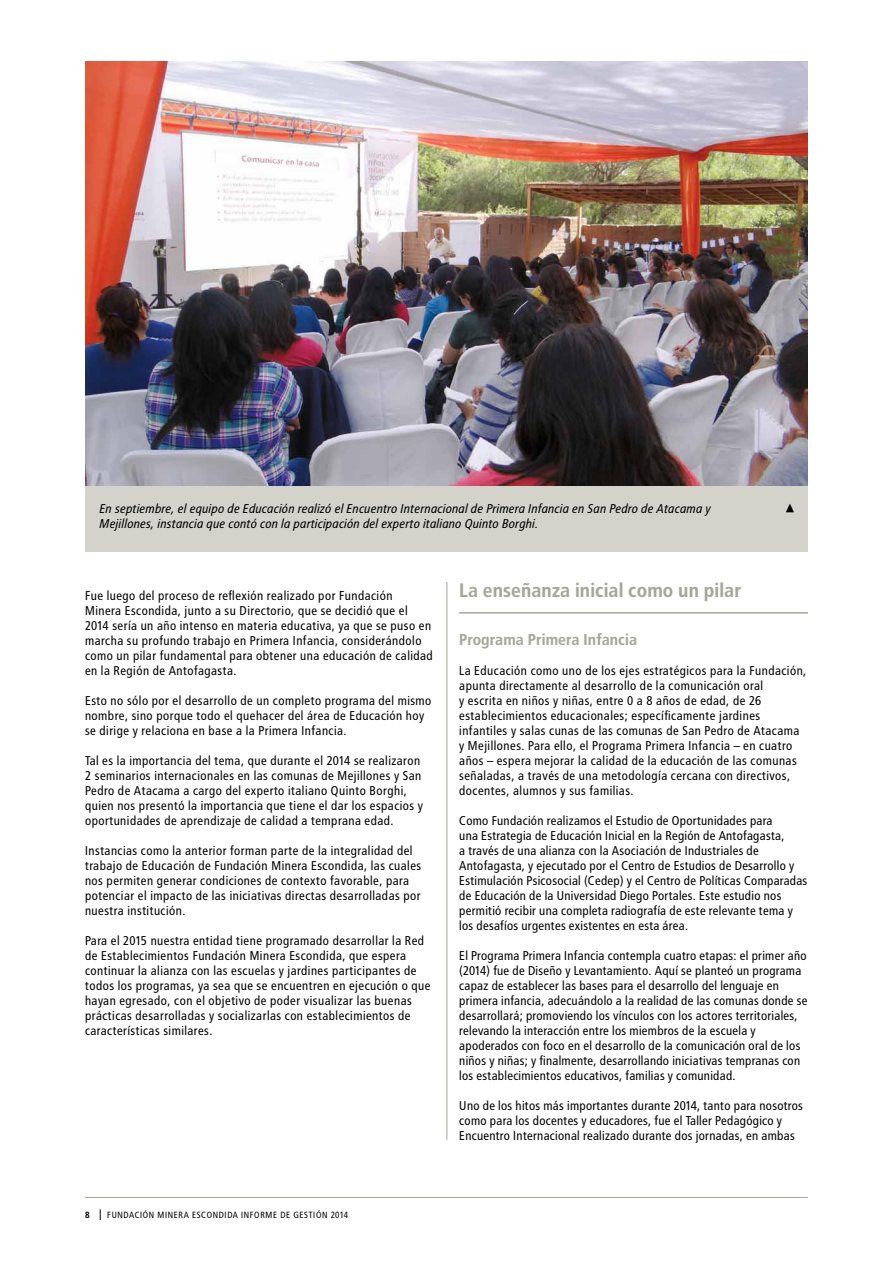
<style>
.page{position:relative;width:893px;height:1263px;background:#fff}
.page>*{position:absolute;margin:0;border:0;box-sizing:border-box;transform-origin:0 0}
.t1{font:700 19.5px "Transit";letter-spacing:-.015em;color:#a6a699}
.t2{font:700 19.5px "Transit";color:#000}
.t3{font:700 15.75px "Transit";letter-spacing:-.015em;color:#a6a699}
.t4{font:12.75px/15px "Transit";color:#000}
.t5{font:italic 12.75px/15px "Transit";letter-spacing:-.015em;color:#000}
.t6{font:9px "Transit";letter-spacing:.03em;color:#000}
.t7{font:700 9px "Transit";color:#000}
</style>
<div class="page">
<hr style="left:85px;top:1197px;width:723px;height:1px;background:#a6a699">
<hr style="left:459px;top:612px;width:349px;height:2px;background:#a6a699">
<hr style="left:446px;top:582px;width:1px;height:558px;background:#a6a699">
<img style="left:85px;top:62px;width:723px;height:424px">
<div style="left:85px;top:486px;width:723px;height:66px;background:#d3d3cc"></div>
<p class="t5" style="left:99px;top:501px;width:613px">En septiembre, el equipo de Educación realizó el Encuentro Internacional de Primera Infancia en San Pedro de Atacama y<br>Mejillones, instancia que contó con la participación del experto italiano Quinto Borghi.</p>
<h1 class="t2" style="left:784px;top:495px;width:13px">Þ</h1>
<p class="t4" style="left:85px;top:588px;width:350px">Fue luego del proceso de reflexión realizado por Fundación<br>Minera Escondida, junto a su Directorio, que se decidió que el 2014 sería un año intenso en materia educativa, ya que se puso en marcha su profundo trabajo en Primera Infancia, considerándolo como un pilar fundamental para obtener una educación de calidad en la Región de Antofagasta.</p>
<p class="t4" style="left:85px;top:693px;width:348px">Esto no sólo por el desarrollo de un completo programa del mismo nombre, sino porque todo el quehacer del área de Educación hoy se dirige y relaciona en base a la Primera Infancia.</p>
<p class="t4" style="left:85px;top:753px;width:340px">Tal es la importancia del tema, que durante el 2014 se realizaron 2 seminarios internacionales en las comunas de Mejillones y San Pedro de Atacama a cargo del experto italiano Quinto Borghi, quien nos presentó la importancia que tiene el dar los espacios y oportunidades de aprendizaje de calidad a temprana edad.</p>
<p class="t4" style="left:85px;top:843px;width:338px">Instancias como la anterior forman parte de la integralidad del trabajo de Educación de Fundación Minera Escondida, las cuales nos permiten generar condiciones de contexto favorable, para potenciar el impacto de las iniciativas directas desarrolladas por nuestra institución.</p>
<p class="t4" style="left:85px;top:933px;width:347px">Para el 2015 nuestra entidad tiene programado desarrollar la Red de Establecimientos Fundación Minera Escondida, que espera continuar la alianza con las escuelas y jardines participantes de todos los programas, ya sea que se encuentren en ejecución o que hayan egresado, con el objetivo de poder visualizar las buenas prácticas desarrolladas y socializarlas con establecimientos de características similares.</p>
<p class="t7" style="left:85px;top:1209px;width:6px">8</p>
<p class="t6" style="left:107px;top:1209px;width:243px">FUNDACIÓN MINERA ESCONDIDA INFORME DE GESTIÓN 2014</p>
<h1 class="t1" style="left:459px;top:579px;width:284px">La enseñanza inicial como un pilar</h1>
<p class="t3" style="left:459px;top:630px;width:180px">Programa Primera Infancia</p>
<p class="t4" style="left:459px;top:663px;width:349px">La Educación como uno de los ejes estratégicos para la Fundación, apunta directamente al desarrollo de la comunicación oral<br>y escrita en niños y niñas, entre 0 a 8 años de edad, de 26 establecimientos educacionales; específicamente jardines infantiles y salas cunas de las comunas de San Pedro de Atacama y Mejillones. Para ello, el Programa Primera Infancia – en cuatro años – espera mejorar la calidad de la educación de las comunas señaladas, a través de una metodología cercana con directivos, docentes, alumnos y sus familias.</p>
<p class="t4" style="left:459px;top:813px;width:350px">Como Fundación realizamos el Estudio de Oportunidades para<br>una Estrategia de Educación Inicial en la Región de Antofagasta,<br>a través de una alianza con la Asociación de Industriales de Antofagasta, y ejecutado por el Centro de Estudios de Desarrollo y Estimulación Psicosocial (Cedep) y el Centro de Políticas Comparadas de Educación de la Universidad Diego Portales. Este estudio nos permitió recibir una completa radiografía de este relevante tema y los desafíos urgentes existentes en esta área.</p>
<p class="t4" style="left:459px;top:948px;width:350px">El Programa Primera Infancia contempla cuatro etapas: el primer año (2014) fue de Diseño y Levantamiento. Aquí se planteó un programa capaz de establecer las bases para el desarrollo del lenguaje en primera infancia, adecuándolo a la realidad de las comunas donde se desarrollará; promoviendo los vínculos con los actores territoriales, relevando la interacción entre los miembros de la escuela y apoderados con foco en el desarrollo de la comunicación oral de los niños y niñas; y finalmente, desarrollando iniciativas tempranas con los establecimientos educativos, familias y comunidad.</p>
<p class="t4" style="left:459px;top:1098px;width:346px">Uno de los hitos más importantes durante 2014, tanto para nosotros como para los docentes y educadores, fue el Taller Pedagógico y<br>Encuentro Internacional realizado durante dos jornadas, en ambas</p>
</div>
